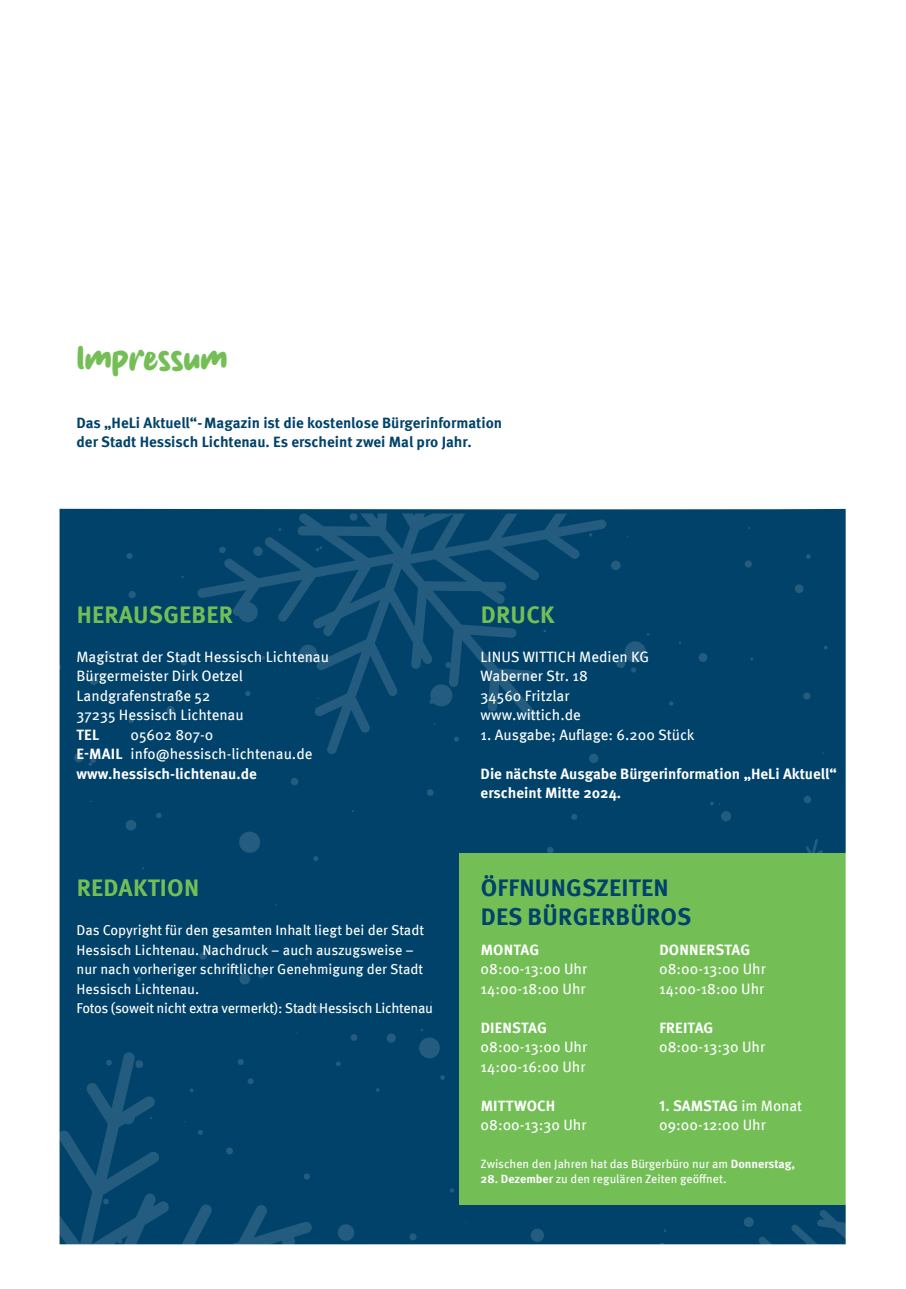
<style>
.page{position:relative;width:906px;height:1289px;background:#fff}
.page>*{position:absolute;margin:0;border:0;box-sizing:border-box;transform-origin:0 0}
.t1{font:36px "Bowling";color:#73bf56}
.t2{font:700 24px/28.8px "Meta Pro";letter-spacing:.01em;color:#00426a}
.t3{font:700 24px "Meta Pro";letter-spacing:.01em;color:#73bf56}
.t4{font:15px/19.5px "Meta Pro";color:#fff}
.t5{font:700 15px/19.5px "Meta Pro";color:#00426a}
.t6{font:700 15px/19.5px "Meta Pro";color:#fff}
.t7{font:14.25px/19.5px "Meta Pro";letter-spacing:-.005em;color:#fff}
.t8{font:12px "Meta Pro";color:#fff}
.s1{font-weight:700}
</style>
<div class="page">
<svg style="left:59px;top:508px;width:787px;height:737px;background:#1e6167"></svg>
<h1 class="t1" style="left:77px;top:341px;width:152px">Impressum</h1>
<p class="t5" style="left:77px;top:412px;width:427px">Das „HeLi Aktuell“-Magazin ist die kostenlose Bürgerinformation der Stadt Hessisch Lichtenau. Es erscheint zwei Mal pro Jahr.</p>
<h2 class="t3" style="left:77px;top:595px;width:158px">Herausgeber</h2>
<p class="t4" style="left:77px;top:646px;width:254px">Magistrat der Stadt Hessisch Lichtenau<br>Bürgermeister Dirk Oetzel<br>Landgrafenstraße 52<br>37235 Hessisch Lichtenau</p>
<p class="t6" style="left:77px;top:724px;width:21px">Tel</p>
<p class="t4" style="left:77px;top:724px;width:237px;text-indent:54px">05602 807-0<br><span class="s1">E-Mail</span> info@hessisch-lichtenau.de <span class="s1">www.hessisch-lichtenau.de</span></p>
<h2 class="t3" style="left:77px;top:868px;width:124px">Redaktion</h2>
<p class="t7" style="left:77px;top:919px;width:358px">Das Copyright für den gesamten Inhalt liegt bei der Stadt Hessisch Lichtenau. Nachdruck – auch auszugsweise – nur nach vorheriger schriftlicher Genehmigung der Stadt Hessisch Lichtenau.<br>Fotos (soweit nicht extra vermerkt): Stadt Hessisch Lichtenau</p>
<h2 class="t3" style="left:481px;top:595px;width:74px">Druck</h2>
<p class="t4" style="left:480px;top:646px;width:170px">LINUS WITTICH Medien KG<br>Waberner Str. 18<br>34560 Fritzlar www.wittich.de</p>
<p class="t4" style="left:480px;top:724px;width:215px">1. Ausgabe; Auflage: 6.200 Stück</p>
<p class="t6" style="left:480px;top:763px;width:358px">Die nächste Ausgabe Bürgerinformation „HeLi Aktuell“ erscheint Mitte 2024.</p>
<h2 class="t2" style="left:481px;top:871px;width:210px">Öffnungszeiten<br>Des Bürgerbüros</h2>
<p class="t6" style="left:481px;top:938px;width:60px">Montag</p>
<p class="t4" style="left:480px;top:958px;width:108px">08:00-13:00 Uhr<br>14:00-18:00 Uhr</p>
<p class="t6" style="left:481px;top:1016px;width:68px">Dienstag</p>
<p class="t4" style="left:480px;top:1036px;width:108px">08:00-13:00 Uhr<br>14:00-16:00 Uhr</p>
<p class="t6" style="left:481px;top:1094px;width:74px">Mittwoch</p>
<p class="t4" style="left:480px;top:1114px;width:108px">08:00-13:30 Uhr</p>
<p class="t6" style="left:659px;top:938px;width:92px">Donnerstag</p>
<p class="t4" style="left:659px;top:958px;width:108px">08:00-13:00 Uhr<br>14:00-18:00 Uhr</p>
<p class="t6" style="left:659px;top:1016px;width:55px">Freitag</p>
<p class="t4" style="left:659px;top:1036px;width:108px">08:00-13:30 Uhr</p>
<p class="t4" style="left:659px;top:1094px;width:144px"><span class="s1">1. Samstag</span> im Monat<br>09:00-12:00 Uhr</p>
<p class="t8" style="left:480px;top:1154px;width:316px">Zwischen den Jahren hat das Bürgerbüro nur am <span class="s1">Donnerstag,</span></p>
<p class="t8" style="left:480px;top:1169px;width:247px"><span class="s1">28. Dezember</span> zu den regulären Zeiten geöffnet.</p>
</div>
